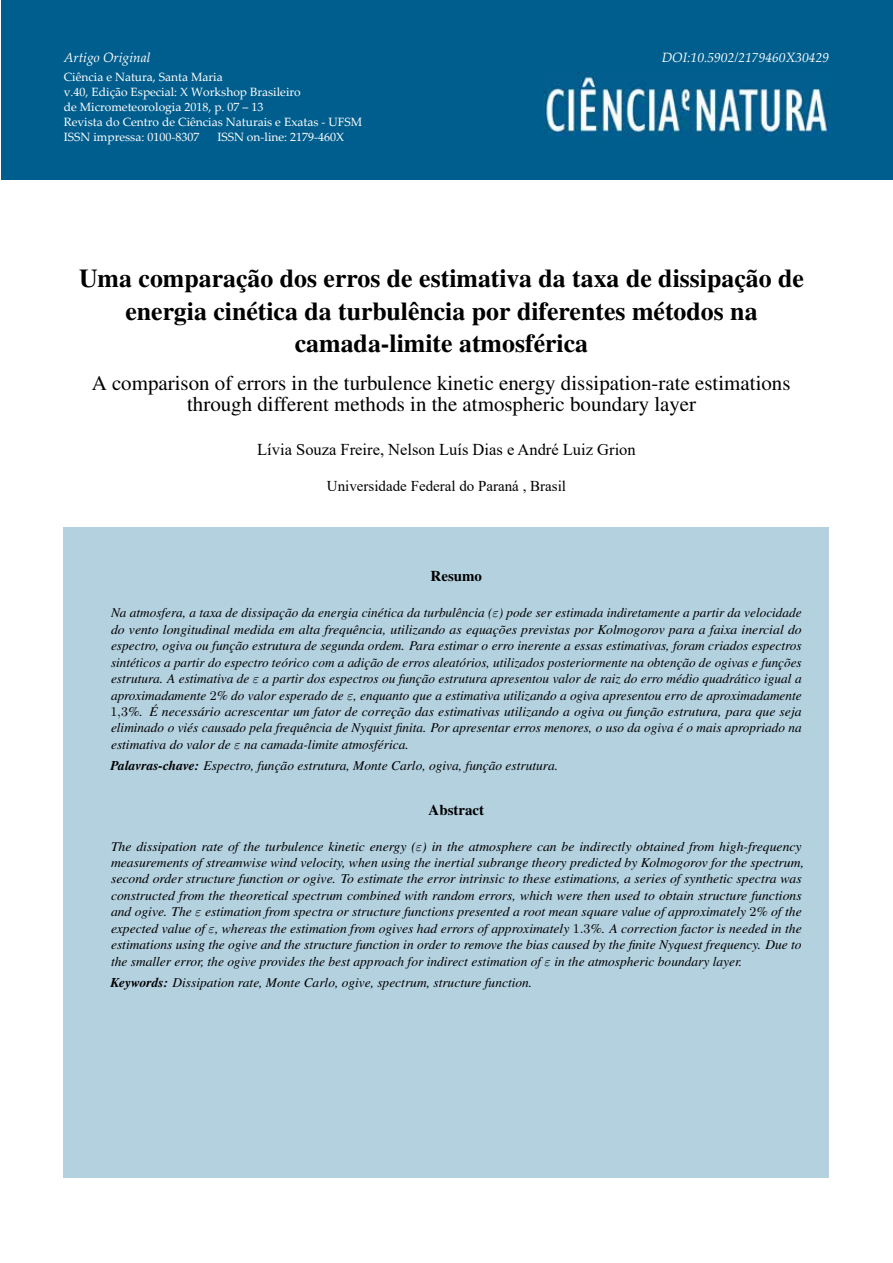
<style>
.page{position:relative;width:893px;height:1263px;background:#fff}
.page>*{position:absolute;margin:0;border:0;box-sizing:border-box;transform-origin:0 0}
.t1{font:500 25.8px/32.8px "Nimbus Rom No 9 L";color:#000;text-align:center}
.t2{font:20.85px/20.9px "Nimbus Rom No 9 L";color:#000;text-align:center}
.t3{font:16.5px "Times New Roman";color:#000}
.t4{font:15px "Times New Roman";color:#000}
.t5{font:500 15px "Nimbus Rom No 9 L";color:#000}
.t6{font:italic 13.5px/16.5px "Nimbus Rom No 9 L";color:#000;text-align:justify}
.t7{font:italic 13.5px "Palatino Linotype";color:#fff}
.t8{font:12px/15px "Palatino Linotype";color:#fff}
.s1{font-family:"CMMI9";font-style:normal}
.s2{font-family:"CMR9";font-style:normal}
.s3{font-weight:500}
</style>
<div class="page">
<div style="left:1px;top:0;width:891px;height:180px;background:#005e8e"></div>
<img style="left:544px;top:73px;width:287px;height:63px">
<div style="left:64px;top:527px;width:765px;height:651px;background:#b4d1e0"></div>
<p class="t7" style="left:64px;top:48px;width:88px">Artigo Original</p>
<p class="t7" style="left:662px;top:48px;width:169px">DOI:10.5902/2179460X30429</p>
<p class="t8" style="left:64px;top:69px;width:300px">Ciência e Natura, Santa Maria<br>v.40, Edição Especial: X Workshop Brasileiro<br>de Micrometeorologia 2018, p. 07 – 13<br>Revista do Centro de Ciências Naturais e Exatas - UFSM ISSN impressa: 0100-8307</p>
<p class="t8" style="left:217px;top:129px;width:128px">ISSN on-line: 2179-460X</p>
<h1 class="t1" style="left:79px;top:262px;width:726px">Uma comparação dos erros de estimativa da taxa de dissipação de energia cinética da turbulência por diferentes métodos na camada-limite atmosférica</h1>
<h2 class="t2" style="left:92px;top:373px;width:700px">A comparison of errors in the turbulence kinetic energy dissipation-rate estimations through different methods in the atmospheric boundary layer</h2>
<h1 class="t1" style="left:310px;top:385px;width:295px">camada-limite atmosférica</h1>
<p class="t3" style="left:257px;top:438px;width:380px">Lívia Souza Freire, Nelson Luís Dias e André Luiz Grion</p>
<p class="t4" style="left:327px;top:476px;width:241px">Universidade Federal do Paraná , Brasil</p>
<p class="t5" style="left:431px;top:567px;width:53px">Resumo</p>
<p class="t6" style="left:110px;top:605px;width:693px">Na atmosfera, a taxa de dissipação da energia cinética da turbulência (<span class="s1">ε</span>) pode ser estimada indiretamente a partir da velocidade do vento longitudinal medida em alta frequência, utilizando as equações previstas por Kolmogorov para a faixa inercial do espectro, ogiva ou função estrutura de segunda ordem. Para estimar o erro inerente a essas estimativas, foram criados espectros sintéticos a partir do espectro teórico com a adição de erros aleatórios, utilizados posteriormente na obtenção de ogivas e funções estrutura. A estimativa de <span class="s1">ε</span> a partir dos espectros ou função estrutura apresentou valor de raiz do erro médio quadrático igual a aproximadamente <span class="s2">2</span>% do valor esperado de <span class="s1">ε</span>, enquanto que a estimativa utilizando a ogiva apresentou erro de aproximadamente <span class="s2">1</span><span class="s1">,</span><span class="s2">3</span>%. É necessário acrescentar um fator de correção das estimativas utilizando a ogiva ou função estrutura, para que seja eliminado o viés causado pela frequência de Nyquist finita. Por apresentar erros menores, o uso da ogiva é o mais apropriado na estimativa do valor de <span class="s1">ε</span> na camada-limite atmosférica.</p>
<p class="t6" style="left:111px;top:757px;width:449px"><span class="s3">Palavras-chave:</span> Espectro, função estrutura, Monte Carlo, ogiva, função estrutura.</p>
<p class="t5" style="left:429px;top:800px;width:57px">Abstract</p>
<p class="t6" style="left:111px;top:838px;width:694px;text-align:left">The dissipation rate of the turbulence kinetic energy (<span class="s1">ε</span>) in the atmosphere can be indirectly obtained from high-frequency measurements of streamwise wind velocity, when using the inertial subrange theory predicted by Kolmogorov for the spectrum, second order structure function or ogive. To estimate the error intrinsic to these estimations, a series of synthetic spectra was constructed from the theoretical spectrum combined with random errors, which were then used to obtain structure functions and ogive. The <span class="s1">ε</span> estimation from spectra or structure functions presented a root mean square value of approximately <span class="s2">2</span>% of the expected value of <span class="s1">ε</span>, whereas the estimation from ogives had errors of approximately <span class="s2">1</span><span class="s1">.</span><span class="s2">3</span>%. A correction factor is needed in the estimations using the ogive and the structure function in order to remove the bias caused by the finite Nyquest frequency. Due to the smaller error, the ogive provides the best approach for indirect estimation of <span class="s1">ε</span> in the atmospheric boundary layer.</p>
<p class="t6" style="left:111px;top:974px;width:423px"><span class="s3">Keywords:</span> Dissipation rate, Monte Carlo, ogive, spectrum, structure function.</p>
<p class="t6" style="left:96px;top:700px;width:449px"><span class="s3">Palavras-chave:</span> Espectro, função estrutura, Monte Carlo, ogiva, função estrutura.</p>
<p class="t6" style="left:96px;top:917px;width:423px"><span class="s3">Keywords:</span> Dissipation rate, Monte Carlo, ogive, spectrum, structure function.</p>
</div>
